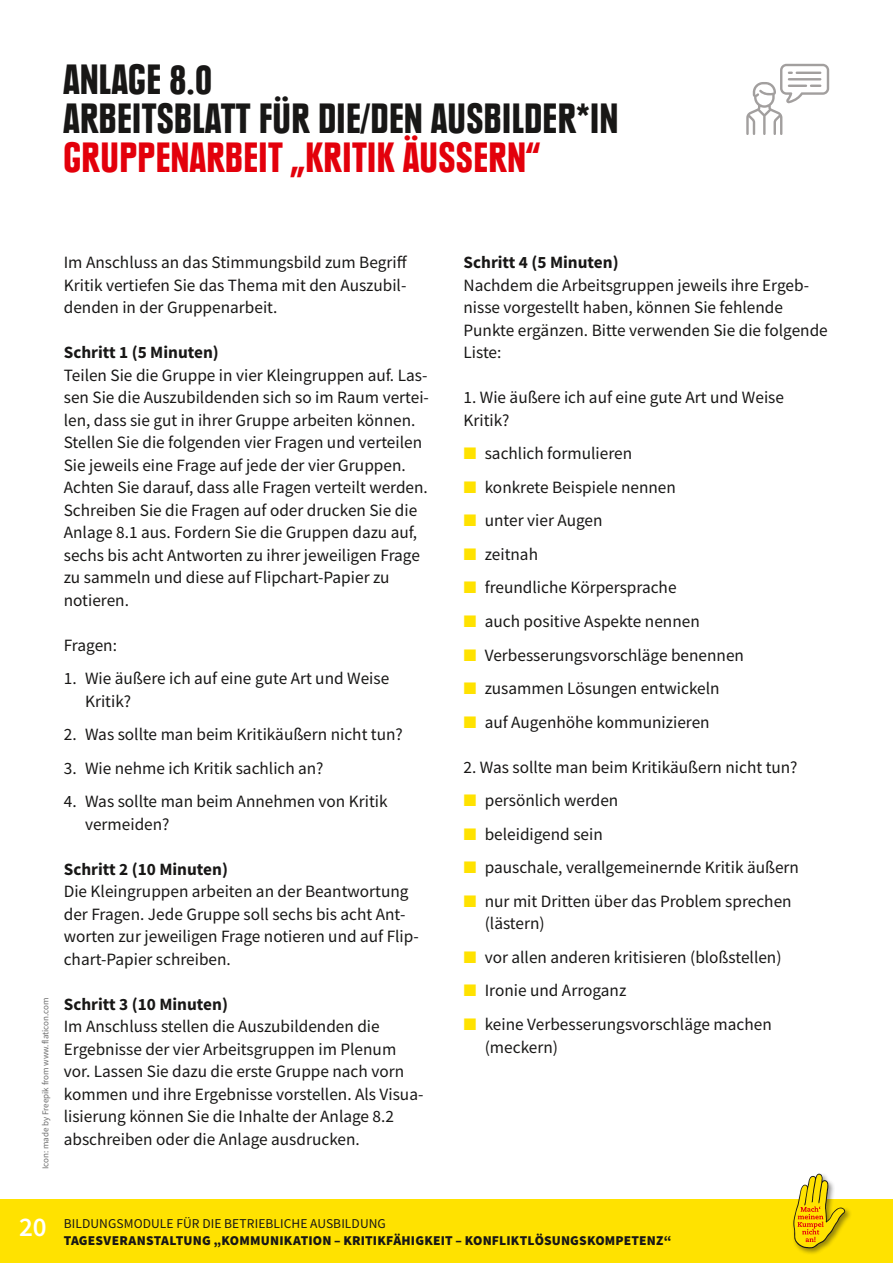
<style>
.page{position:relative;width:893px;height:1263px;background:#fff}
.page>*{position:absolute;margin:0;border:0;box-sizing:border-box;transform-origin:0 0}
.t1{font:900 condensed 42px/39px "Plak LT";letter-spacing:.025em;color:#181716}
.t2{font:900 condensed 42px "Plak LT";letter-spacing:.025em;color:#e3000b}
.t3{font:600 27px "Source Sans Pro";color:#fff}
.t4{font:17.25px/22.5px "Source Sans Pro";color:#181716}
.t5{font:700 17.25px "Source Sans Pro";color:#181716}
.t6{font:900 13.5px "Source Sans Pro";letter-spacing:.015em;color:#181716}
.t7{font:13.5px "Source Sans Pro";letter-spacing:.005em;color:#181716}
.t8{font:9px "Source Sans Pro";color:#6e6e6e}
</style>
<div class="page">
<div style="left:0;top:1199px;width:893px;height:64px;background:#ffe200"></div>
<div style="left:792px;top:1172px;width:61px;height:84px;background:#181716;opacity:.45"></div>
<svg style="left:793px;top:1174px;width:52px;height:74px"></svg>
<svg style="left:746px;top:64px;width:83px;height:71px"></svg>
<h1 class="t1" style="left:64px;top:60px;width:556px">ANLAGE 8.0<br>ARBEITSBLATT FÜR DIE/DEN AUSBILDER*IN</h1>
<h1 class="t2" style="left:64px;top:132px;width:478px">GRUPPENARBEIT „KRITIK ÄUSSERN“</h1>
<p class="t8" style="left:40px;top:1169px;width:173px;rotate:-90deg">Icon: made by Freepik from www.flaticon.com</p>
<p class="t4" style="left:64px;top:251px;width:345px;text-align:justify">Im Anschluss an das Stimmungsbild zum Begriff Kritik vertiefen Sie das Thema mit den Auszubil&shy;denden in der Gruppenarbeit.</p>
<p class="t5" style="left:64px;top:341px;width:157px">Schritt 1 (5 Minuten)</p>
<p class="t4" style="left:64px;top:364px;width:367px">Teilen Sie die Gruppe in vier Kleingruppen auf. Las&shy;sen Sie die Auszubildenden sich so im Raum vertei&shy;len, dass sie gut in ihrer Gruppe arbeiten können.<br>Stellen Sie die folgenden vier Fragen und verteilen Sie jeweils eine Frage auf jede der vier Gruppen.<br>Achten Sie darauf, dass alle Fragen verteilt werden.<br>Schreiben Sie die Fragen auf oder drucken Sie die Anlage 8.1 aus. Fordern Sie die Gruppen dazu auf, sechs bis acht Antworten zu ihrer jeweiligen Frage zu sammeln und diese auf Flipchart-Papier zu notieren.</p>
<p class="t4" style="left:64px;top:633px;width:55px">Fragen:</p>
<p class="t4" style="left:85px;top:667px;width:306px;text-indent:-21px">1. Wie äußere ich auf eine gute Art und Weise<br>Kritik?</p>
<p class="t4" style="left:64px;top:723px;width:341px">2. Was sollte man beim Kritikäußern nicht tun?</p>
<p class="t4" style="left:64px;top:757px;width:261px">3. Wie nehme ich Kritik sachlich an?</p>
<p class="t4" style="left:85px;top:790px;width:304px;text-indent:-21px">4. Was sollte man beim Annehmen von Kritik vermeiden?</p>
<p class="t5" style="left:64px;top:857px;width:166px">Schritt 2 (10 Minuten)</p>
<p class="t4" style="left:64px;top:880px;width:357px">Die Kleingruppen arbeiten an der Beantwortung der Fragen. Jede Gruppe soll sechs bis acht Ant&shy;worten zur jeweiligen Frage notieren und auf Flip&shy;chart-Papier schreiben.</p>
<p class="t5" style="left:64px;top:992px;width:166px">Schritt 3 (10 Minuten)</p>
<p class="t4" style="left:64px;top:1015px;width:360px">Im Anschluss stellen die Auszubildenden die Ergebnisse der vier Arbeitsgruppen im Plenum vor. Lassen Sie dazu die erste Gruppe nach vorn kommen und ihre Ergebnisse vorstellen. Als Visua&shy;lisierung können Sie die Inhalte der Anlage 8.2 abschreiben oder die Anlage ausdrucken.</p>
<p class="t5" style="left:463px;top:251px;width:157px">Schritt 4 (5 Minuten)</p>
<p class="t4" style="left:463px;top:273px;width:366px">Nachdem die Arbeitsgruppen jeweils ihre Ergeb&shy;nisse vorgestellt haben, können Sie fehlende Punkte ergänzen. Bitte verwenden Sie die folgende Liste:</p>
<p class="t4" style="left:463px;top:386px;width:322px">1. Wie äußere ich auf eine gute Art und Weise<br>Kritik?</p>
<p class="t4" style="left:485px;top:436px;width:261px;line-height:33.6px">sachlich formulieren<br>konkrete Beispiele nennen<br>unter vier Augen<br>zeitnah<br>freundliche Körpersprache<br>auch positive Aspekte nennen<br>Verbesserungsvorschläge benennen zusammen Lösungen entwickeln auf Augenhöhe kommunizieren</p>
<p class="t4" style="left:485px;top:750px;width:316px;line-height:33.6px;text-indent:-21px">2. Was sollte man beim Kritikäußern nicht tun? persönlich werden<br>beleidigend sein<br>pauschale, verallgemeinernde Kritik äußern nur mit Dritten über das Problem sprechen</p>
<p class="t4" style="left:485px;top:907px;width:298px;line-height:33.6px">(lästern)<br>vor allen anderen kritisieren (bloßstellen)<br>Ironie und Arroganz<br>keine Verbesserungsvorschläge machen</p>
<p class="t4" style="left:485px;top:1035px;width:75px">(meckern)</p>
<h2 class="t3" style="left:19px;top:1210px;width:29px">20</h2>
<p class="t7" style="left:64px;top:1215px;width:324px">Bi ldungsmodule für di e betri ebliche Ausbi ldung</p>
<p class="t6" style="left:64px;top:1231px;width:609px">TAGESVERANSTALTUNG „KOMMUNIKATION – KRITIKFÄHIGKEIT – KONFLIKTLÖSUNGSKOMPETENZ“</p>
</div>
